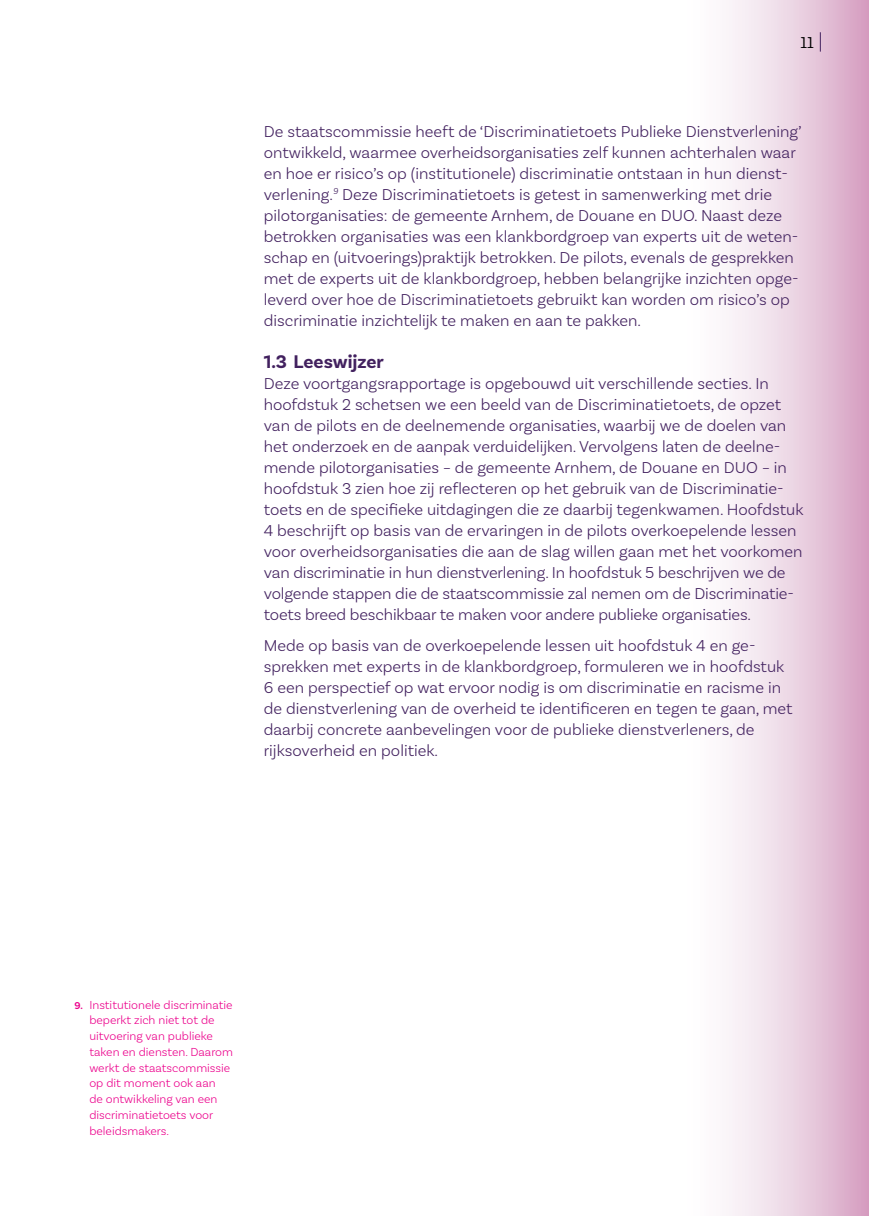
<style>
.page{position:relative;width:869px;height:1216px;background:#fff}
.page>*{position:absolute;margin:0;border:0;box-sizing:border-box;transform-origin:0 0}
.t1{font:700 19.25px "Basic Sans";color:#42215f}
.t2{font:300 19.25px "Adelle";color:#000}
.t3{font:300 16.62px/21px "Basic Sans";color:#42215f}
.t4{font:300 12.25px/15.8px "Basic Sans";color:#ec008c}
.s1{font-weight:600;font-size:10.5px}
</style>
<div class="page">
<div style="left:667px;top:0;width:201px;height:1215px;background:linear-gradient(to right,#fff,#daaac8)"></div>
<svg style="left:819px;top:32px;width:1px;height:20px"></svg>
<p class="t2" style="left:800px;top:29px;width:15px">11</p>
<p class="t3" style="left:264px;top:120px;width:539px">De staatscommissie heeft de ‘Discriminatietoets Publieke Dienstverlening’ ontwikkeld, waarmee overheidsorganisaties zelf kunnen achterhalen waar en hoe er risico’s op (institutionele) discriminatie ontstaan in hun dienst&shy;verlening.<sup>9</sup> Deze Discriminatietoets is getest in samenwerking met drie pilotorganisaties: de gemeente Arnhem, de Douane en DUO. Naast deze betrokken organisaties was een klankbordgroep van experts uit de weten&shy;schap en (uitvoerings)praktijk betrokken. De pilots, evenals de gesprekken met de experts uit de klankbordgroep, hebben belangrijke inzichten opge&shy;leverd over hoe de Discriminatietoets gebruikt kan worden om risico’s op discriminatie inzichtelijk te maken en aan te pakken.</p>
<p class="t1" style="left:264px;top:349px;width:121px">1.3 Leeswijzer</p>
<p class="t3" style="left:264px;top:372px;width:541px">Deze voortgangsrapportage is opgebouwd uit verschillende secties. In hoofdstuk 2 schetsen we een beeld van de Discriminatietoets, de opzet van de pilots en de deelnemende organisaties, waarbij we de doelen van het onderzoek en de aanpak verduidelijken. Vervolgens laten de deelne&shy;mende pilotorganisaties – de gemeente Arnhem, de Douane en DUO – in hoofdstuk 3 zien hoe zij reflecteren op het gebruik van de Discriminatie&shy;toets en de specifieke uitdagingen die ze daarbij tegenkwamen. Hoofdstuk 4 beschrijft op basis van de ervaringen in de pilots overkoepelende lessen voor overheidsorganisaties die aan de slag willen gaan met het voorkomen van discriminatie in hun dienstverlening. In hoofdstuk 5 beschrijven we de volgende stappen die de staatscommissie zal nemen om de Discriminatie&shy;toets breed beschikbaar te maken voor andere publieke organisaties.</p>
<p class="t3" style="left:264px;top:635px;width:530px">Mede op basis van de overkoepelende lessen uit hoofdstuk 4 en ge&shy;sprekken met experts in de klankbordgroep, formuleren we in hoofdstuk 6 een perspectief op wat ervoor nodig is om discriminatie en racisme in de dienstverlening van de overheid te identificeren en tegen te gaan, met daarbij concrete aanbevelingen voor de publieke dienstverleners, de rijksoverheid en politiek.</p>
<p class="t4" style="left:89px;top:996px;width:145px;text-indent:-15px"><span class="s1">9.</span> Institutionele discriminatie beperkt zich niet tot de uitvoering van publieke taken en diensten. Daarom werkt de staatscommissie op dit moment ook aan<br>de ontwikkeling van een discriminatietoets voor beleidsmakers.</p>
</div>
